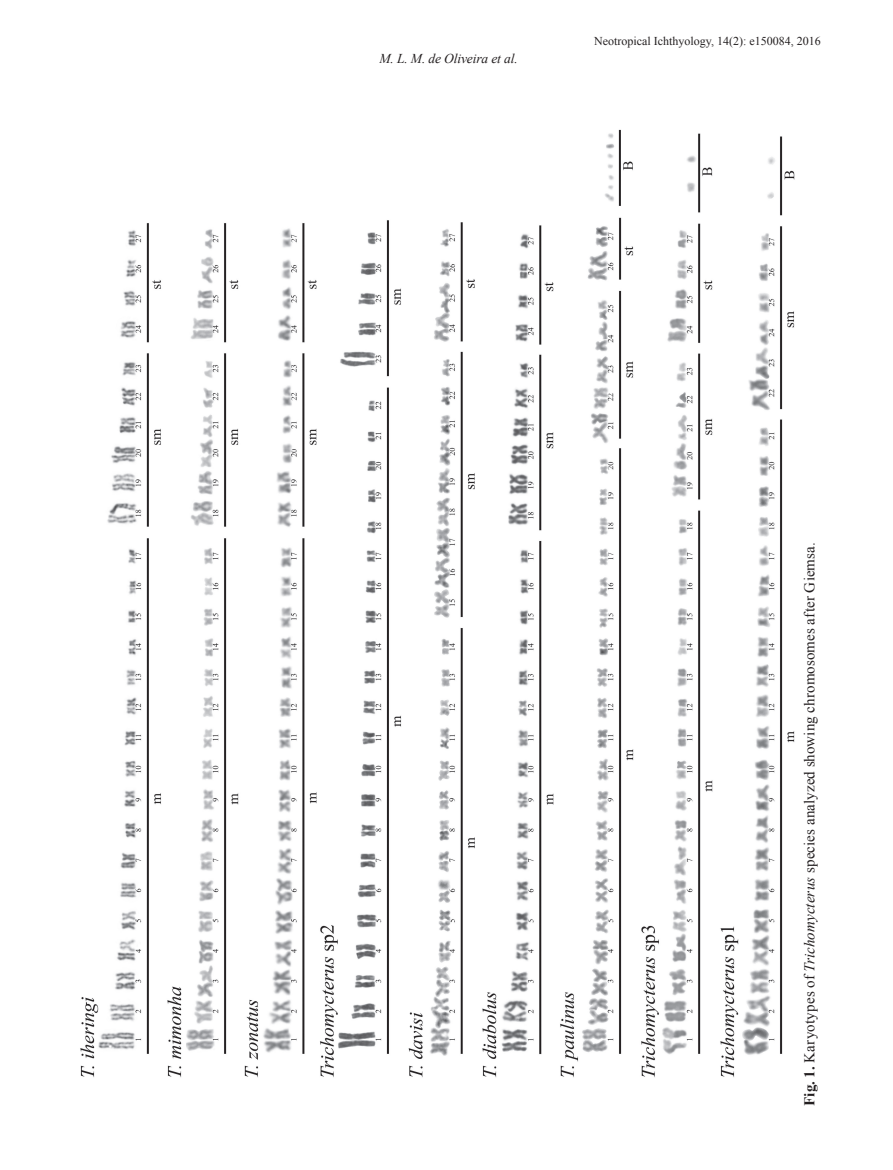
<style>
.page{position:relative;width:893px;height:1170px;background:#fff}
.page>*{position:absolute;margin:0;border:0;box-sizing:border-box;transform-origin:0 0}
.t1{font:15px "Times New Roman";letter-spacing:.01em;color:#231f20}
.t2{font:italic 13.5px "Times New Roman";letter-spacing:-.01em;color:#231f20}
.t3{font:12px "Times New Roman";color:#231f20}
.s1{font-weight:700}
.s2{font-style:italic}
</style>
<div class="page">
<img style="left:80px;top:129px;width:715px;height:949px">
<p class="t2" style="left:379px;top:49px;width:140px">M. L. M. de Oliveira et al.</p>
<p class="t3" style="left:594px;top:33px;width:228px">Neotropical Ichthyology, 14(2): e150084, 2016</p>
<p class="t1" style="left:799px;top:1106px;width:565px;rotate:-90deg"><span class="s1">Fig. 1.</span> Karyotypes of <span class="s2">Trichomycterus</span> species analyzed showing chromosomes after Giemsa.</p>
</div>
